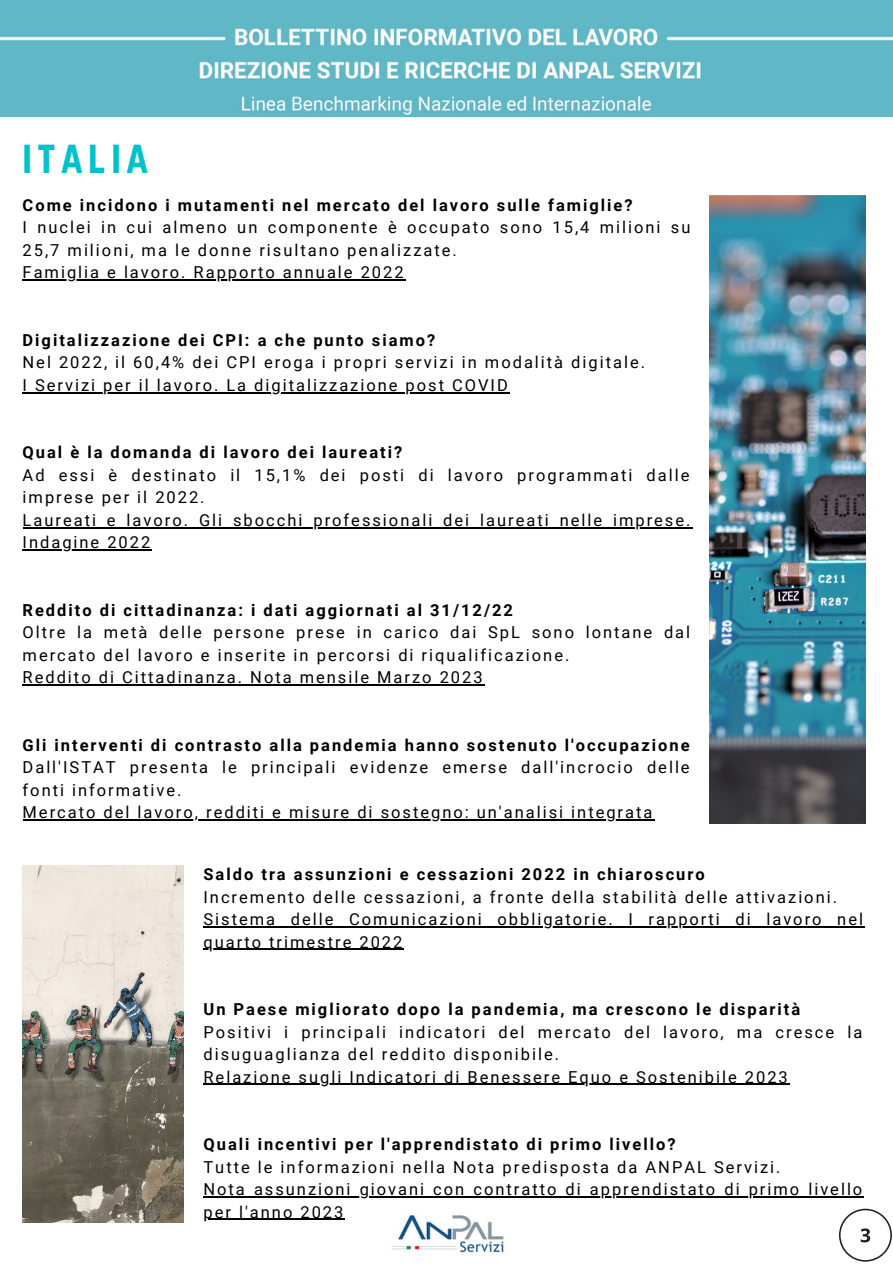
<style>
.page{position:relative;width:893px;height:1264px;background:#fff}
.page>*{position:absolute;margin:0;border:0;box-sizing:border-box;transform-origin:0 0}
.t1{font:40.5px "Norwester";letter-spacing:.12em;color:#00c2cb}
.t2{font:16.5px/22.5px "Roboto";letter-spacing:.12em;color:#000}
.t3{font:700 16.5px "Roboto";letter-spacing:.12em;color:#000}
</style>
<div class="page">
<img style="left:0;top:0;width:892px;height:117px">
<svg style="left:839px;top:1208px;width:52px;height:53px"></svg>
<img style="left:392px;top:1215px;width:112px;height:38px">
<img style="left:709px;top:196px;width:156px;height:627px">
<img style="left:23px;top:865px;width:160px;height:357px">
<hr style="left:23px;top:279px;width:382px;height:2px;background:#000">
<hr style="left:23px;top:392px;width:487px;height:1px;background:#000">
<hr style="left:23px;top:527px;width:669px;height:1px;background:#000">
<hr style="left:23px;top:549px;width:129px;height:1px;background:#000">
<hr style="left:23px;top:684px;width:461px;height:1px;background:#000">
<hr style="left:23px;top:819px;width:631px;height:1px;background:#000">
<hr style="left:203px;top:926px;width:662px;height:1px;background:#000">
<hr style="left:203px;top:948px;width:201px;height:1px;background:#000">
<hr style="left:203px;top:1083px;width:586px;height:1px;background:#000">
<hr style="left:203px;top:1196px;width:661px;height:1px;background:#000">
<hr style="left:203px;top:1218px;width:142px;height:1px;background:#000">
<h1 class="t1" style="left:23px;top:133px;width:128px">italia</h1>
<p class="t3" style="left:23px;top:196px;width:611px">Come incidono i mutamenti nel mercato del lavoro sulle famiglie?</p>
<p class="t2" style="left:23px;top:216px;width:669px">I nuclei in cui almeno un componente è occupato sono 15,4 milioni su<br>25,7 milioni, ma le donne risultano penalizzate.<br>Famiglia e lavoro. Rapporto annuale 2022</p>
<p class="t3" style="left:23px;top:330px;width:414px">Digitalizzazione dei CPI: a che punto siamo?</p>
<p class="t2" style="left:23px;top:351px;width:624px">Nel 2022, il 60,4% dei CPI eroga i propri servizi in modalità digitale.<br>I Servizi per il lavoro. La digitalizzazione post COVID</p>
<p class="t3" style="left:23px;top:443px;width:381px">Qual è la domanda di lavoro dei laureati?</p>
<p class="t2" style="left:23px;top:464px;width:669px">Ad essi è destinato il 15,1% dei posti di lavoro programmati dalle imprese per il 2022.<br>Laureati e lavoro. Gli sbocchi professionali dei laureati nelle imprese.<br>Indagine 2022</p>
<p class="t3" style="left:23px;top:600px;width:492px">Reddito di cittadinanza: i dati aggiornati al 31/12/22</p>
<p class="t2" style="left:23px;top:621px;width:669px">Oltre la metà delle persone prese in carico dai SpL sono lontane dal mercato del lavoro e inserite in percorsi di riqualificazione.<br>Reddito di Cittadinanza. Nota mensile Marzo 2023</p>
<p class="t3" style="left:23px;top:735px;width:668px">Gli interventi di contrasto alla pandemia hanno sostenuto l'occupazione</p>
<p class="t2" style="left:23px;top:756px;width:668px">Dall'ISTAT presenta le principali evidenze emerse dall'incrocio delle fonti informative.<br>Mercato del lavoro, redditi e misure di sostegno: un'analisi integrata</p>
<p class="t3" style="left:203px;top:864px;width:502px">Saldo tra assunzioni e cessazioni 2022 in chiaroscuro</p>
<p class="t2" style="left:203px;top:885px;width:661px">Incremento delle cessazioni, a fronte della stabilità delle attivazioni.<br>Sistema delle Comunicazioni obbligatorie. I rapporti di lavoro nel quarto trimestre 2022</p>
<p class="t3" style="left:203px;top:999px;width:598px">Un Paese migliorato dopo la pandemia, ma crescono le disparità</p>
<p class="t2" style="left:203px;top:1020px;width:660px">Positivi i principali indicatori del mercato del lavoro, ma cresce la disuguaglianza del reddito disponibile.<br>Relazione sugli Indicatori di Benessere Equo e Sostenibile 2023</p>
<p class="t3" style="left:203px;top:1134px;width:473px">Quali incentivi per l'apprendistato di primo livello?</p>
<p class="t2" style="left:203px;top:1155px;width:660px">Tutte le informazioni nella Nota predisposta da ANPAL Servizi.<br>Nota assunzioni giovani con contratto di apprendistato di primo livello per l'anno 2023</p>
</div>
